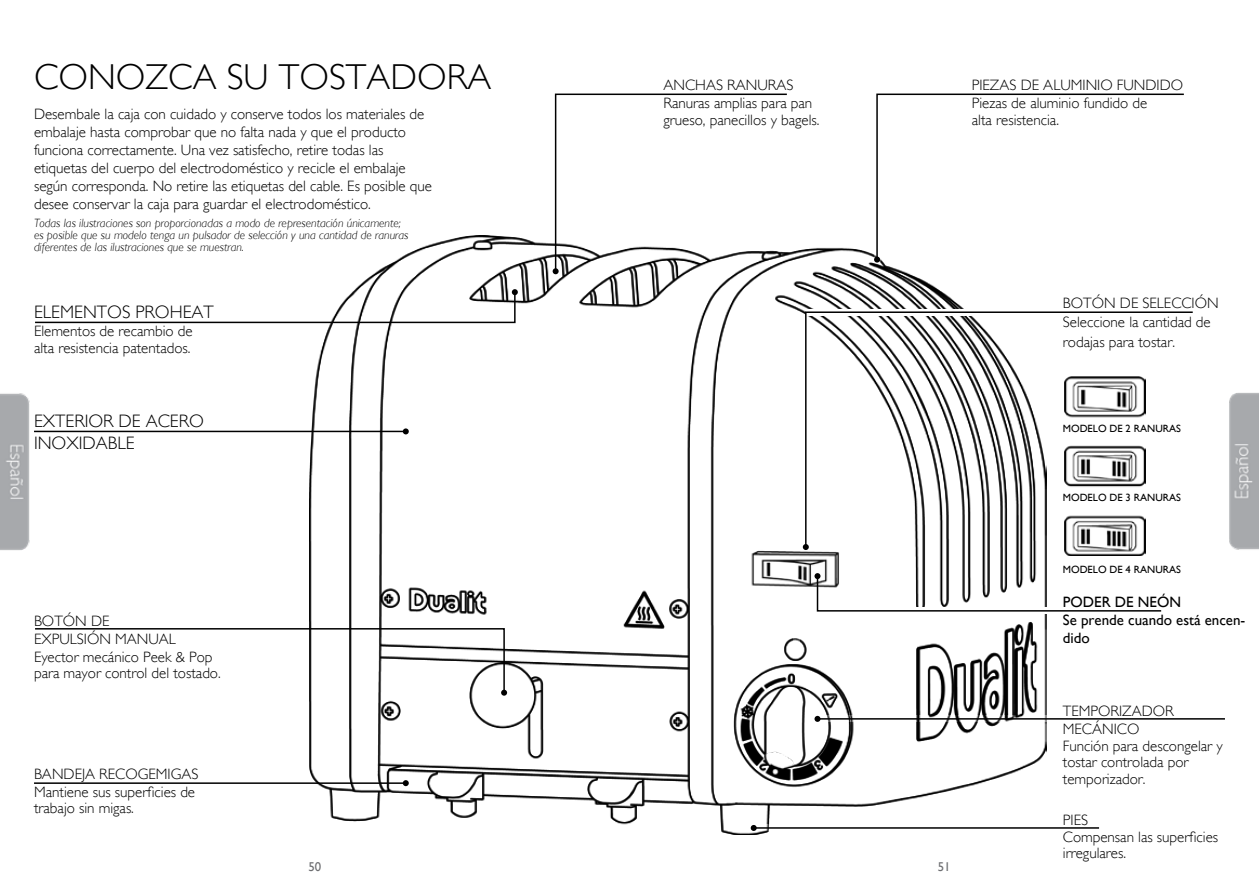
<style>
.page{position:relative;width:1259px;height:893px;background:#fff}
.page>*{position:absolute;margin:0;border:0;box-sizing:border-box;transform-origin:0 0}
.t1{font:300 36px "Gill Sans";color:#000}
.t2{font:300 18px/21.6px "Gill Sans";color:#000}
.t3{font:300 15px/18px "Gill Sans";color:#000}
.t4{font:15px/18px "Gill Sans";color:#000}
.t5{font:12.75px "Gill Sans";color:#6d6e71}
.t6{font:italic 300 12px/12px "Gill Sans";color:#000}
.t7{font:10.5px "Gill Sans";color:#000}
</style>
<div class="page">
<hr style="left:34px;top:782px;width:372px;height:2px;background:#000">
<svg style="left:225px;top:430px;width:85px;height:3px"></svg>
<svg style="left:35px;top:321px;width:275px;height:3px"></svg>
<hr style="left:34px;top:431px;width:372px;height:1px;background:#000">
<svg style="left:35px;top:627px;width:275px;height:69px"></svg>
<img style="left:310px;top:235px;width:736px;height:600px">
<svg style="left:657px;top:679px;width:8px;height:79px"></svg>
<svg style="left:820px;top:716px;width:227px;height:6px"></svg>
<svg style="left:793px;top:628px;width:6px;height:20px"></svg>
<div style="left:874px;top:192px;width:6px;height:69px;background:#fff"></div>
<div style="left:757px;top:825px;width:238px;height:6px;background:#fff"></div>
<svg style="left:875px;top:93px;width:309px;height:168px"></svg>
<svg style="left:874px;top:257px;width:6px;height:6px"></svg>
<svg style="left:552px;top:93px;width:236px;height:181px"></svg>
<img style="left:1229px;top:393px;width:30px;height:157px">
<img style="left:0;top:393px;width:41px;height:157px">
<img style="left:746px;top:513px;width:118px;height:115px">
<div style="left:806px;top:310px;width:257px;height:6px;background:#fff"></div>
<svg style="left:804px;top:311px;width:389px;height:237px"></svg>
<svg style="left:803px;top:544px;width:6px;height:6px"></svg>
<img style="left:1064px;top:377px;width:81px;height:57px">
<img style="left:1064px;top:434px;width:81px;height:68px">
<img style="left:1064px;top:502px;width:81px;height:53px">
<hr style="left:817px;top:718px;width:408px;height:2px;background:#000">
<svg style="left:814px;top:716px;width:6px;height:6px"></svg>
<hr style="left:753px;top:827px;width:346px;height:2px;background:#000">
<svg style="left:750px;top:825px;width:6px;height:6px"></svg>
<div style="left:797px;top:608px;width:257px;height:6px;background:#fff"></div>
<svg style="left:814px;top:573px;width:348px;height:39px"></svg>
<h1 class="t1" style="left:34px;top:56px;width:459px">CONOZCA SU TOSTADORA</h1>
<p class="t3" style="left:34px;top:105px;width:399px">Desembale la caja con cuidado y conserve todos los materiales de embalaje hasta comprobar que no falta nada y que el producto funciona correctamente. Una vez satisfecho, retire todas las etiquetas del cuerpo del electrodoméstico y recicle el embalaje según corresponda. No retire las etiquetas del cable. Es posible que desee conservar la caja para guardar el electrodoméstico.</p>
<p class="t6" style="left:34px;top:217px;width:376px">Todas las ilustraciones son proporcionadas a modo de representación únicamente; es posible que su modelo tenga un pulsador de selección y una cantidad de ranuras diferentes de las ilustraciones que se muestran.</p>
<p class="t2" style="left:34px;top:302px;width:181px">ELEMENTOS PROHEAT</p>
<p class="t3" style="left:34px;top:323px;width:160px;line-height:16.5px">Elementos de recambio de alta resistencia patentados.</p>
<p class="t2" style="left:34px;top:410px;width:171px">EXTERIOR DE ACERO<br>INOXIDABLE</p>
<p class="t3" style="left:663px;top:76px;width:150px">ANCHAS RANURAS<br>Ranuras amplias para pan</p>
<p class="t3" style="left:663px;top:111px;width:157px">grueso, panecillos y bagels.</p>
<p class="t3" style="left:972px;top:76px;width:213px">PIEZAS DE ALUMINIO FUNDIDO<br>Piezas de aluminio fundido de</p>
<p class="t3" style="left:972px;top:111px;width:89px">alta resistencia.</p>
<p class="t3" style="left:1063px;top:293px;width:157px;line-height:19.5px">BOTÓN DE SELECCIÓN<br>Seleccione la cantidad de rodajas para tostar.</p>
<p class="t7" style="left:1063px;top:423px;width:120px">MODELO DE 2 RANURAS</p>
<p class="t7" style="left:1063px;top:491px;width:120px">MODELO DE 3 RANURAS</p>
<p class="t3" style="left:34px;top:611px;width:180px">BOTÓN DE<br>EXPULSIÓN MANUAL<br>Eyector mecánico Peek &amp; Pop</p>
<p class="t3" style="left:34px;top:664px;width:188px">para mayor control del tostado.</p>
<p class="t3" style="left:34px;top:765px;width:166px">BANDEJA RECOGEMIGAS<br>Mantiene sus superficies de</p>
<p class="t3" style="left:34px;top:799px;width:101px">trabajo sin migas.</p>
<p class="t5" style="left:308px;top:859px;width:14px">50</p>
<p class="t5" style="left:938px;top:859px;width:14px">51</p>
<p class="t7" style="left:1063px;top:564px;width:120px">MODELO DE 4 RANURAS</p>
<p class="t4" style="left:1063px;top:593px;width:184px">PODER DE NEÓN<br>Se prende cuando está encen&shy;dido</p>
<p class="t3" style="left:1063px;top:702px;width:112px">TEMPORIZADOR<br>MECÁNICO</p>
<p class="t3" style="left:1063px;top:737px;width:161px;line-height:16.5px">Función para descongelar y tostar controlada por temporizador.</p>
<p class="t3" style="left:1063px;top:812px;width:157px;line-height:16.5px">PIES<br>Compensan las superficies irregulares.</p>
</div>
